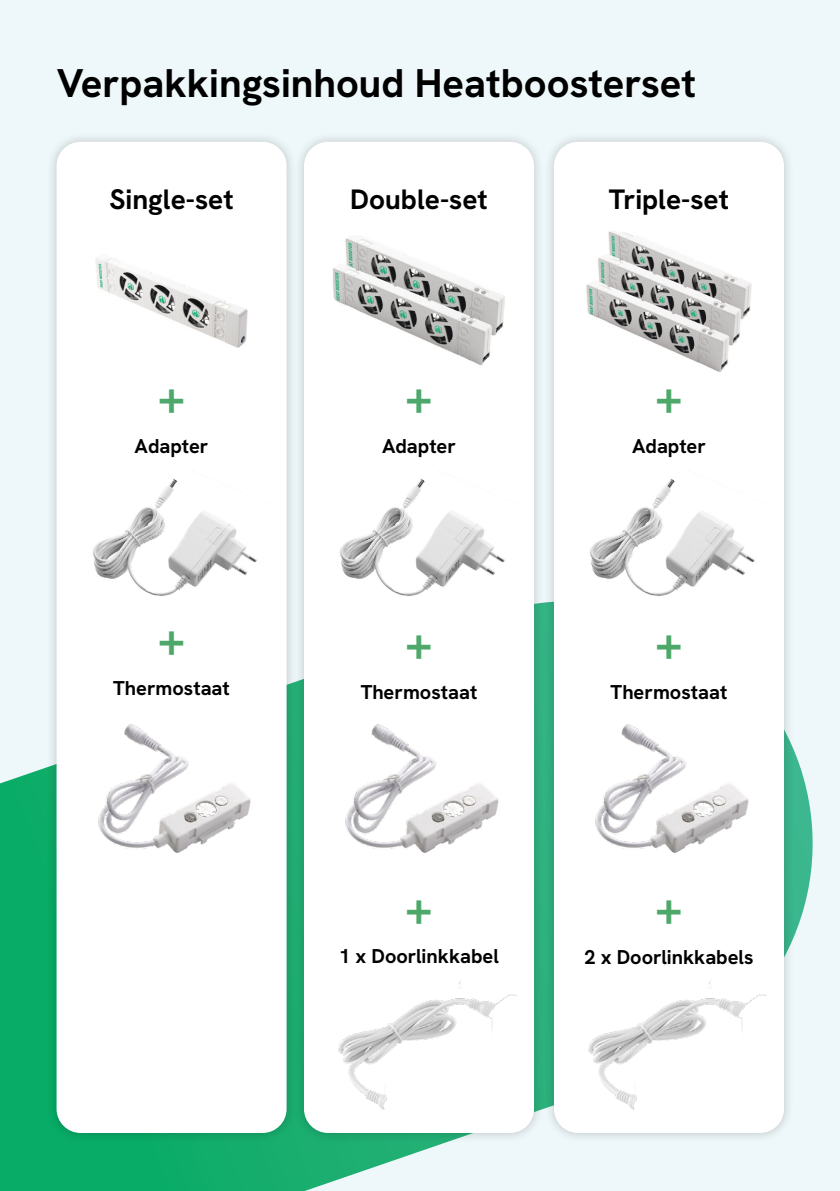
<style>
.page{position:relative;width:840px;height:1191px;background:#fff}
.page>*{position:absolute;margin:0;border:0;box-sizing:border-box;transform-origin:0 0}
.t1{font:48px "Hanken Grotesk";color:#4da86a}
.t2{font:48px "Hanken Grotesk";color:#4ca86b}
.t3{font:40px "Hanken Grotesk";color:#000}
.t4{font:28px "Hanken Grotesk";color:#000}
.t5{font:20px "Hanken Grotesk";color:#000}
</style>
<div class="page">
<div style="left:0;top:0;width:839px;height:1191px;background:#eef7f9"></div>
<svg style="left:0;top:750px;width:813px;height:441px"></svg>
<div style="left:292px;top:131px;width:252px;height:1012px;background:#000;opacity:.2"></div>
<div style="left:304px;top:142px;width:229px;height:991px;background:#fff;border-radius:24px"></div>
<div style="left:542px;top:131px;width:252px;height:1012px;background:#000;opacity:.2"></div>
<div style="left:553px;top:142px;width:230px;height:991px;background:#fff;border-radius:24px"></div>
<div style="left:45px;top:131px;width:252px;height:1012px;background:#000;opacity:.2"></div>
<div style="left:56px;top:142px;width:230px;height:991px;background:#fff;border-radius:24px"></div>
<img style="left:95px;top:258px;width:153px;height:90px">
<img style="left:333px;top:238px;width:172px;height:128px">
<img style="left:586px;top:231px;width:166px;height:141px">
<img style="left:93px;top:479px;width:164px;height:117px">
<img style="left:98px;top:724px;width:153px;height:129px">
<img style="left:338px;top:980px;width:178px;height:130px">
<img style="left:340px;top:479px;width:165px;height:117px">
<img style="left:590px;top:479px;width:165px;height:117px">
<img style="left:345px;top:724px;width:154px;height:129px">
<img style="left:595px;top:724px;width:154px;height:129px">
<img style="left:588px;top:980px;width:178px;height:130px">
<h2 class="t3" style="left:57px;top:57px;width:640px">Verpakkingsinhoud Heatboosterset</h2>
<h3 class="t4" style="left:109px;top:182px;width:126px">Single-set</h3>
<h3 class="t4" style="left:350px;top:182px;width:139px">Double-set</h3>
<h3 class="t4" style="left:608px;top:182px;width:121px">Triple-set</h3>
<h1 class="t1" style="left:158px;top:365px;width:28px">+</h1>
<h1 class="t2" style="left:405px;top:365px;width:28px">+</h1>
<h1 class="t1" style="left:655px;top:365px;width:28px">+</h1>
<p class="t5" style="left:382px;top:433px;width:75px">Adapter</p>
<p class="t5" style="left:631px;top:433px;width:75px">Adapter</p>
<p class="t5" style="left:135px;top:433px;width:75px">Adapter</p>
<h1 class="t1" style="left:158px;top:607px;width:28px">+</h1>
<p class="t5" style="left:113px;top:675px;width:118px">Thermostaat</p>
<h1 class="t1" style="left:405px;top:611px;width:28px">+</h1>
<p class="t5" style="left:360px;top:679px;width:118px">Thermostaat</p>
<h1 class="t1" style="left:655px;top:611px;width:28px">+</h1>
<p class="t5" style="left:610px;top:679px;width:118px">Thermostaat</p>
<h1 class="t1" style="left:405px;top:876px;width:28px">+</h1>
<h1 class="t1" style="left:655px;top:876px;width:28px">+</h1>
<p class="t5" style="left:584px;top:944px;width:171px">2 x Doorlinkkabels</p>
<p class="t5" style="left:339px;top:943px;width:161px">1 x Doorlinkkabel</p>
</div>
